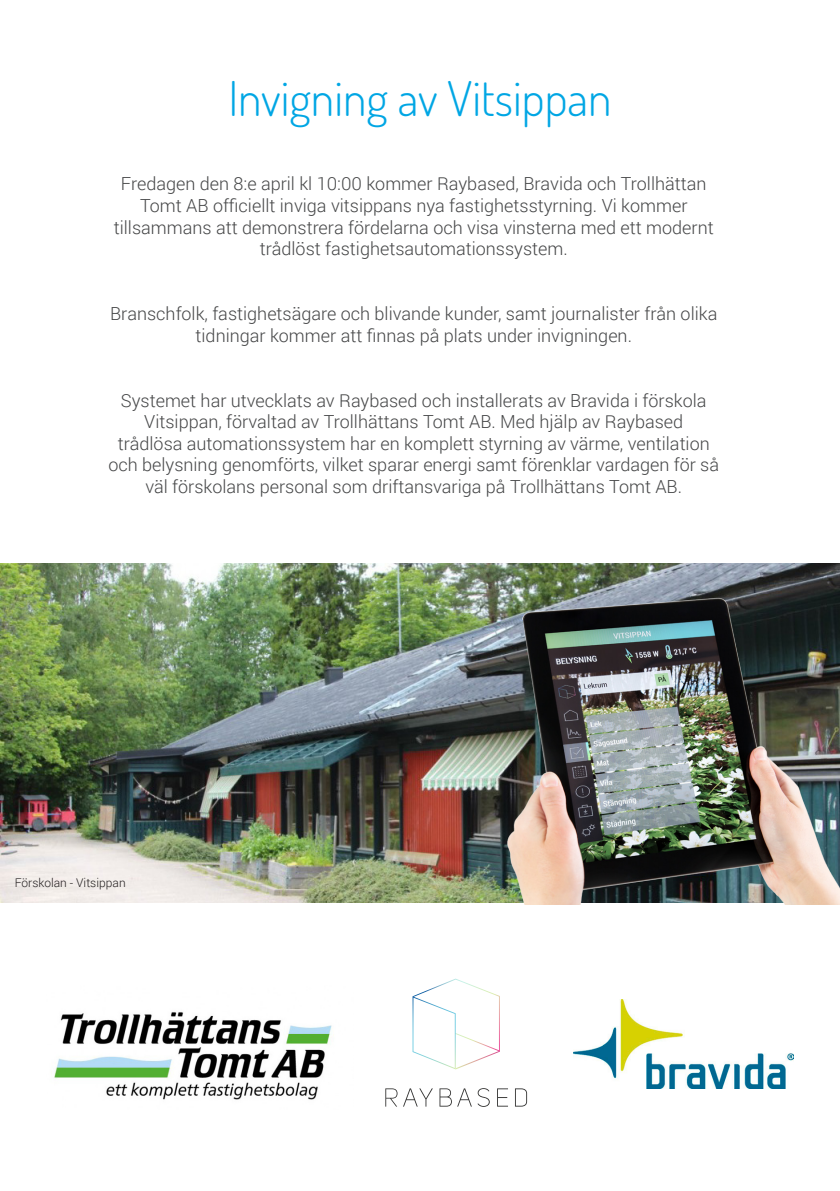
<style>
.page{position:relative;width:840px;height:1191px;background:#fff}
.page>*{position:absolute;margin:0;border:0;box-sizing:border-box;transform-origin:0 0}
.t1{font:300 48px "Dosis";color:#00a6e4}
.t2{font:300 18px/21.6px "Roboto";color:#454647;text-align:center}
.t3{font:300 12px "Roboto";color:#231f20}
</style>
<div class="page">
<svg style="left:385px;top:1088px;width:12px;height:18px"></svg>
<svg style="left:403px;top:1088px;width:29px;height:18px"></svg>
<svg style="left:439px;top:1088px;width:12px;height:18px"></svg>
<svg style="left:457px;top:1088px;width:14px;height:18px"></svg>
<svg style="left:477px;top:1088px;width:12px;height:18px"></svg>
<svg style="left:497px;top:1088px;width:10px;height:18px"></svg>
<svg style="left:515px;top:1088px;width:12px;height:18px"></svg>
<svg style="left:412px;top:978px;width:87px;height:91px"></svg>
<img style="left:51px;top:1012px;width:283px;height:88px">
<img style="left:0;top:564px;width:839px;height:339px">
<img style="left:573px;top:999px;width:219px;height:89px">
<img style="left:497px;top:565px;width:342px;height:339px">
<p class="t1" style="left:228px;top:67px;width:384px">Invigning av Vitsippan</p>
<p class="t2" style="left:121px;top:173px;width:587px">Fredagen den 8:e april kl 10:00 kommer Raybased, Bravida och Trollhättan<br>Tomt AB officiellt inviga vitsippans nya fastighetsstyrning. Vi kommer</p>
<p class="t2" style="left:114px;top:216px;width:601px">tillsammans att demonstrera fördelarna och visa vinsterna med ett modernt trådlöst fastighetsautomationssystem.</p>
<p class="t2" style="left:110px;top:302px;width:608px">Branschfolk, fastighetsägare och blivande kunder, samt journalister från olika</p>
<p class="t2" style="left:195px;top:324px;width:437px">tidningar kommer att finnas på plats under invigningen.</p>
<p class="t2" style="left:108px;top:389px;width:612px">Systemet har utvecklats av Raybased och installerats av Bravida i förskola Vitsippan, förvaltad av Trollhättans Tomt AB. Med hjälp av Raybased<br>trådlösa automationssystem har en komplett styrning av värme, ventilation och belysning genomförts, vilket sparar energi samt förenklar vardagen för så väl förskolans personal som driftansvariga på Trollhättans Tomt AB.</p>
<p class="t3" style="left:15px;top:874px;width:112px">Förskolan - Vitsippan</p>
</div>
